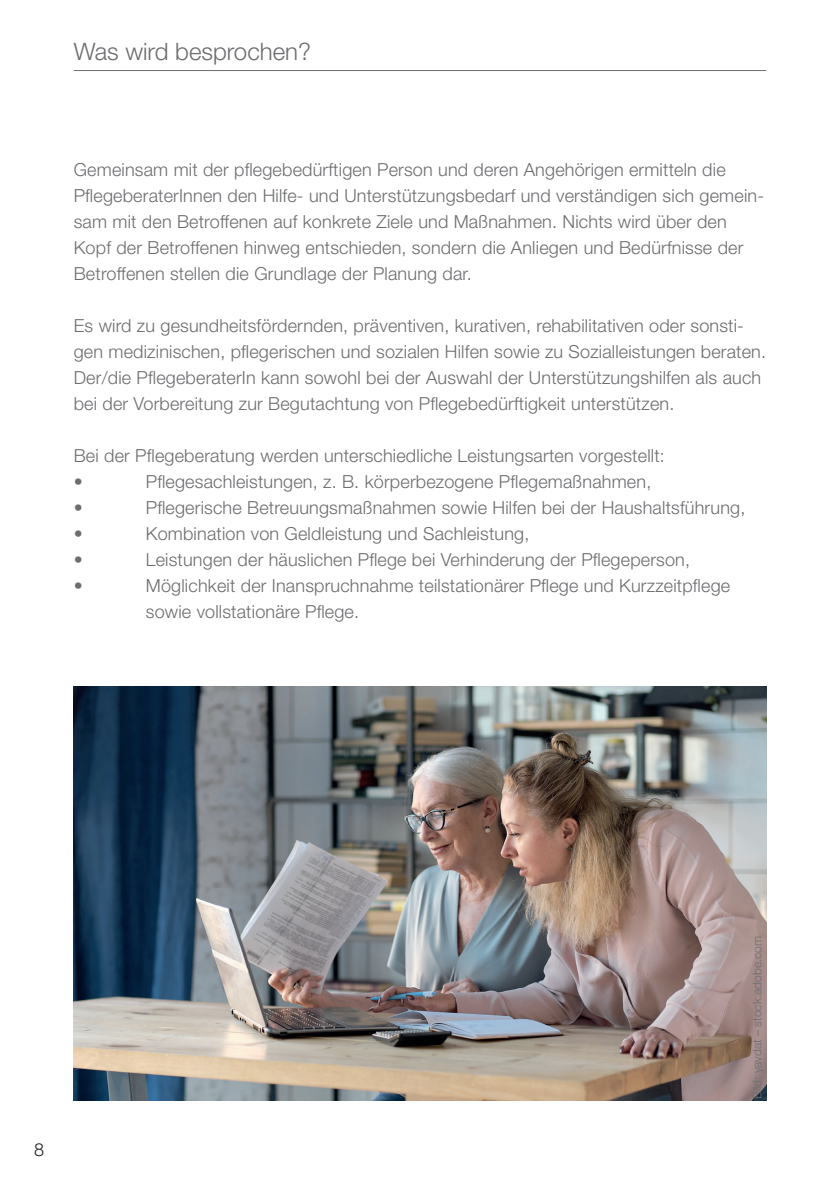
<style>
.page{position:relative;width:840px;height:1191px;background:#fff}
.page>*{position:absolute;margin:0;border:0;box-sizing:border-box;transform-origin:0 0}
.t1{font:300 24px "Helvetica Neue LT Pro";color:#6c6d70}
.t2{font:300 18px/26px "Helvetica Neue LT Pro";letter-spacing:.01em;color:#6c6d70}
.t3{font:300 18px "Helvetica Neue LT Pro";color:#231f20}
.t4{font:300 12px "Helvetica Neue LT Pro";color:#6c6d70}
</style>
<div class="page">
<hr style="left:74px;top:70px;width:691px;height:1px;background:#6c6d70">
<img style="left:74px;top:686px;width:691px;height:414px">
<h1 class="t1" style="left:74px;top:36px;width:238px">Was wird besprochen?</h1>
<p class="t2" style="left:74px;top:156px;width:691px">Gemeinsam mit der pflegebedürftigen Person und deren Angehörigen ermitteln die PflegeberaterInnen den Hilfe- und Unterstützungsbedarf und verständigen sich gemein&shy;sam mit den Betroffenen auf konkrete Ziele und Maßnahmen. Nichts wird über den Kopf der Betroffenen hinweg entschieden, sondern die Anliegen und Bedürfnisse der Betroffenen stellen die Grundlage der Planung dar.</p>
<p class="t2" style="left:74px;top:312px;width:693px">Es wird zu gesundheitsfördernden, präventiven, kurativen, rehabilitativen oder sonsti&shy;gen medizinischen, pflegerischen und sozialen Hilfen sowie zu Sozialleistungen beraten.<br>Der/die PflegeberaterIn kann sowohl bei der Auswahl der Unterstützungshilfen als auch bei der Vorbereitung zur Begutachtung von Pflegebedürftigkeit unterstützen.</p>
<p class="t2" style="left:74px;top:442px;width:592px">Bei der Pflegeberatung werden unterschiedliche Leistungsarten vorgestellt: •</p>
<p class="t2" style="left:146px;top:468px;width:506px">Pflegesachleistungen, z. B. körperbezogene Pflegemaßnahmen,</p>
<p class="t2" style="left:74px;top:494px;width:10px">•</p>
<p class="t2" style="left:146px;top:494px;width:600px">Pflegerische Betreuungsmaßnahmen sowie Hilfen bei der Haushaltsführung,</p>
<p class="t2" style="left:74px;top:520px;width:10px">•</p>
<p class="t2" style="left:146px;top:520px;width:385px">Kombination von Geldleistung und Sachleistung,</p>
<p class="t2" style="left:74px;top:546px;width:10px">•</p>
<p class="t2" style="left:146px;top:546px;width:545px">Leistungen der häuslichen Pflege bei Verhinderung der Pflegeperson,</p>
<p class="t2" style="left:74px;top:572px;width:10px">•</p>
<p class="t2" style="left:146px;top:572px;width:585px">Möglichkeit der Inanspruchnahme teilstationärer Pflege und Kurzzeitpflege sowie vollstationäre Pflege.</p>
<p class="t3" style="left:34px;top:1138px;width:12px">8</p>
<p class="t4" style="left:749px;top:1099px;width:165px;rotate:-90deg">Bild: yavdat – stock.adobe.com</p>
</div>
